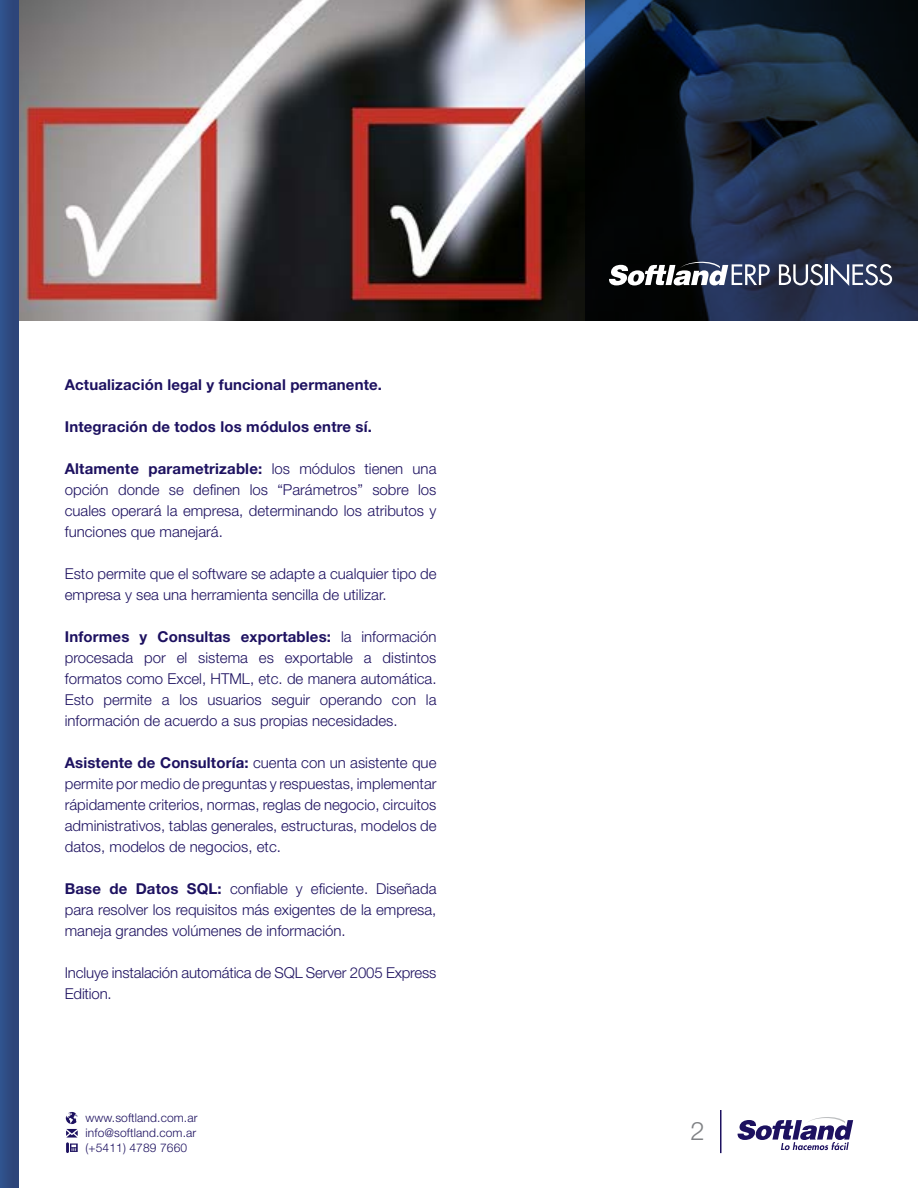
<style>
.page{position:relative;width:918px;height:1188px;background:#fff}
.page>*{position:absolute;margin:0;border:0;box-sizing:border-box;transform-origin:0 0}
.t1{font:300 25.5px "Helvetica Neue LT Std";color:#808285}
.t2{font:300 15px/21px "Helvetica Neue LT Std";color:#1d1160;text-align:justify}
.t3{font:700 15px "Helvetica Neue LT Std";letter-spacing:.01em;color:#1d1160}
.t4{font:300 12px/15px "Helvetica Neue LT Std";letter-spacing:.01em;color:#1d1160;text-align:justify}
.s1{font-weight:700}
</style>
<div class="page">
<img style="left:18px;top:0;width:567px;height:320px">
<svg style="left:737px;top:1117px;width:116px;height:33px"></svg>
<svg style="left:585px;top:0;width:333px;height:320px;background:#162132"></svg>
<hr style="left:720px;top:1110px;width:2px;height:43px;background:#1d1160">
<svg style="left:66px;top:1112px;width:12px;height:41px"></svg>
<div style="left:0;top:0;width:18px;height:1188px;background:#2e4b82"></div>
<svg style="left:608px;top:261px;width:162px;height:24px"></svg>
<svg style="left:779px;top:264px;width:44px;height:21px"></svg>
<hr style="left:825px;top:264px;width:3px;height:21px;background:#fff">
<svg style="left:831px;top:264px;width:61px;height:22px"></svg>
<p class="t3" style="left:65px;top:375px;width:319px">Actualización legal y funcional permanente.</p>
<p class="t3" style="left:65px;top:417px;width:309px">Integración de todos los módulos entre sí.</p>
<p class="t2" style="left:65px;top:458px;width:373px"><span class="s1">Altamente parametrizable:</span> los módulos tienen una opción donde se definen los “Parámetros” sobre los cuales operará la empresa, determinando los atributos y funciones que manejará.</p>
<p class="t2" style="left:65px;top:563px;width:373px">Esto permite que el software se adapte a cualquier tipo de empresa y sea una herramienta sencilla de utilizar.</p>
<p class="t2" style="left:65px;top:626px;width:373px"><span class="s1">Informes y Consultas exportables:</span> la información procesada por el sistema es exportable a distintos formatos como Excel, HTML, etc. de manera automática.<br>Esto permite a los usuarios seguir operando con la información de acuerdo a sus propias necesidades.</p>
<p class="t2" style="left:65px;top:752px;width:373px"><span class="s1">Asistente de Consultoría:</span> cuenta con un asistente que permite por medio de preguntas y respuestas, implementar rápidamente criterios, normas, reglas de negocio, circuitos administrativos, tablas generales, estructuras, modelos de datos, modelos de negocios, etc.</p>
<p class="t2" style="left:65px;top:878px;width:373px"><span class="s1">Base de Datos SQL:</span> confiable y eficiente. Diseñada para resolver los requisitos más exigentes de la empresa, maneja grandes volúmenes de información.</p>
<p class="t2" style="left:65px;top:962px;width:373px">Incluye instalación automática de SQL Server 2005 Express<br>Edition.</p>
<p class="t4" style="left:86px;top:1110px;width:113px">www.softland.com.ar info@softland.com.ar (+5411) 4789 7660</p>
<h1 class="t1" style="left:691px;top:1115px;width:16px">2</h1>
</div>
